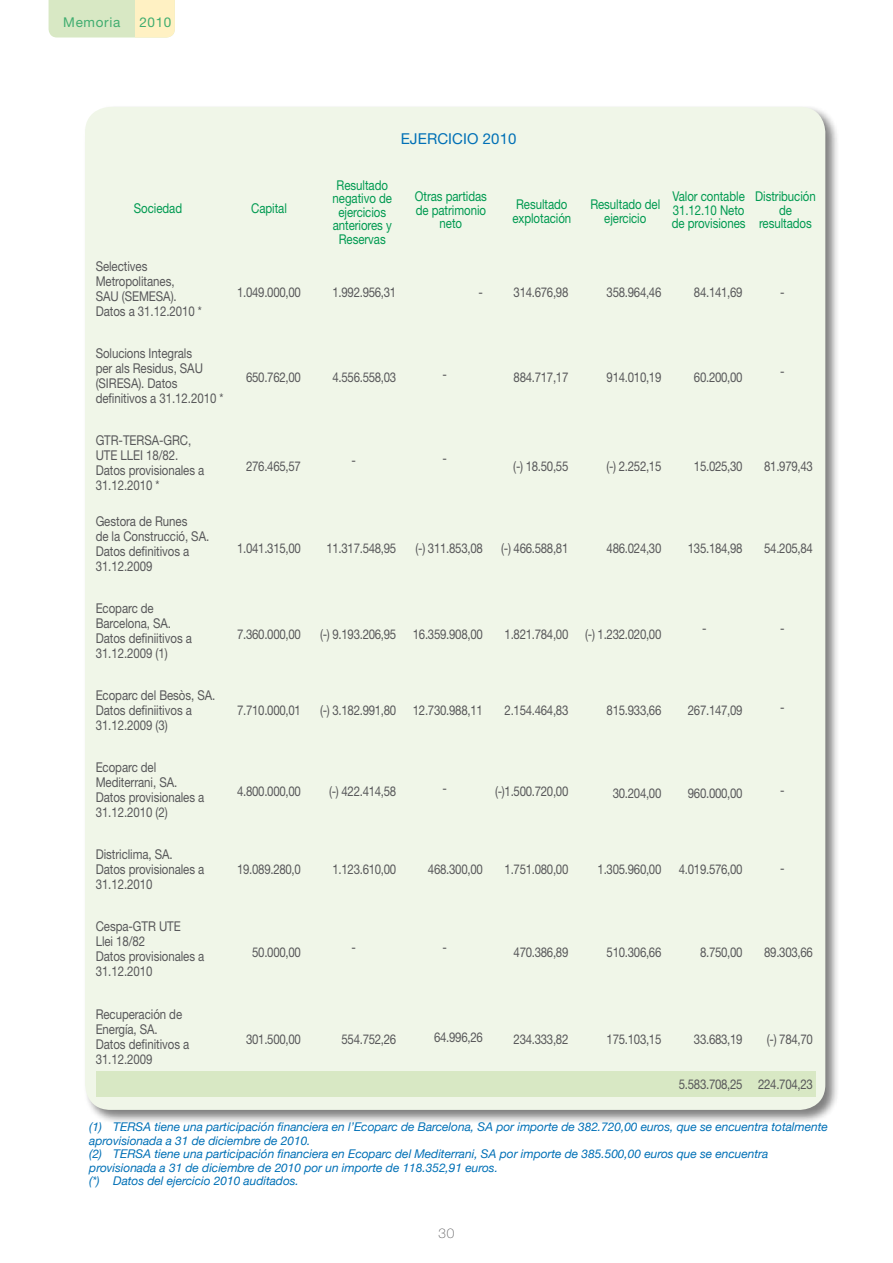
<style>
.page{position:relative;width:893px;height:1263px;background:#fff}
.page>*{position:absolute;margin:0;border:0;box-sizing:border-box;transform-origin:0 0}
.t1{font:15px "Helvetica Neue";letter-spacing:.005em;color:#0070b6}
.t2{font:13.5px/15px "Helvetica Neue";letter-spacing:-.005em;color:#58585a;scale:.85 1}
.t3{font:13.5px/13.5px "Helvetica Neue";letter-spacing:-.005em;color:#009a51;text-align:center;scale:.85 1}
.t4{font:13.5px "Helvetica Neue";letter-spacing:-.025em;color:#58585a;scale:.85 1}
.t5{font:13.5px "Helvetica Neue";letter-spacing:.05em;color:#41ad70}
.t6{font:100 13.5px "Helvetica Neue";color:#58585a}
.t7{font:italic 12px/13.5px "Helvetica Neue";letter-spacing:-.005em;color:#0070b6}
</style>
<div class="page">
<div style="left:49px;top:0;width:86px;height:38px;background:#d8e8c4"></div>
<div style="left:135px;top:0;width:40px;height:38px;background:#fff1c3"></div>
<div style="left:83px;top:105px;width:756px;height:1019px;background:#000;opacity:.5"></div>
<div style="left:85px;top:107px;width:740px;height:1003px;background:#f0f6e8;border-radius:26px"></div>
<div style="left:97px;top:1071px;width:719px;height:25px;background:#d8e8c4"></div>
<p class="t5" style="left:63px;top:14px;width:59px">Memoria</p>
<p class="t5" style="left:139px;top:14px;width:34px">2010</p>
<p class="t1" style="left:401px;top:129px;width:117px">EJERCICIO 2010</p>
<p class="t3" style="left:134px;top:201px;width:58px">Sociedad</p>
<p class="t3" style="left:251px;top:201px;width:44px">Capital</p>
<p class="t3" style="left:333px;top:178px;width:71px">Resultado negativo de ejercicios anteriores y<br>Reservas</p>
<p class="t3" style="left:415px;top:189px;width:86px">Otras partidas de patrimonio neto</p>
<p class="t3" style="left:512px;top:197px;width:71px;text-align:left">Resultado explotación</p>
<p class="t3" style="left:590px;top:197px;width:84px">Resultado del ejercicio</p>
<p class="t3" style="left:672px;top:189px;width:88px;text-align:justify">Valor contable 31.12.10 Neto de provisiones</p>
<p class="t3" style="left:755px;top:189px;width:73px">Distribución de resultados</p>
<p class="t2" style="left:96px;top:259px;width:127px">Selectives<br>Metropolitanes,<br>SAU (SEMESA).<br>Datos a 31.12.2010 *</p>
<p class="t2" style="left:96px;top:346px;width:152px">Solucions Integrals<br>per als Residus, SAU (SIRESA). Datos definitivos a 31.12.2010 *</p>
<p class="t2" style="left:96px;top:433px;width:129px">GTR-TERSA-GRC,<br>UTE LLEI 18/82.<br>Datos provisionales a<br>31.12.2010 *</p>
<p class="t2" style="left:96px;top:514px;width:135px">Gestora de Runes<br>de la Construcció, SA.<br>Datos definitivos a<br>31.12.2009</p>
<p class="t2" style="left:96px;top:601px;width:115px">Ecoparc de<br>Barcelona, SA.<br>Datos definiitivos a<br>31.12.2009 (1)</p>
<p class="t2" style="left:96px;top:688px;width:142px">Ecoparc del Besòs, SA.<br>Datos definiitivos a<br>31.12.2009 (3)</p>
<p class="t2" style="left:96px;top:760px;width:129px">Ecoparc del<br>Mediterrani, SA.<br>Datos provisionales a<br>31.12.2010 (2)</p>
<p class="t2" style="left:96px;top:847px;width:129px">Districlima, SA.<br>Datos provisionales a<br>31.12.2010</p>
<p class="t2" style="left:96px;top:919px;width:129px">Cespa-GTR UTE<br>Llei 18/82<br>Datos provisionales a<br>31.12.2010</p>
<p class="t2" style="left:96px;top:1006px;width:112px">Recuperación de<br>Energía, SA.<br>Datos definitivos a<br>31.12.2009</p>
<p class="t2" style="left:237px;top:284px;width:77px">1.049.000,00</p>
<p class="t2" style="left:246px;top:370px;width:66px">650.762,00</p>
<p class="t2" style="left:246px;top:458px;width:66px">276.465,57</p>
<p class="t2" style="left:237px;top:541px;width:77px">1.041.315,00</p>
<p class="t2" style="left:237px;top:626px;width:77px">7.360.000,00</p>
<p class="t2" style="left:237px;top:703px;width:77px">7.710.000,01</p>
<p class="t2" style="left:237px;top:784px;width:77px">4.800.000,00</p>
<p class="t2" style="left:237px;top:862px;width:77px">19.089.280,0</p>
<p class="t2" style="left:252px;top:944px;width:59px">50.000,00</p>
<p class="t2" style="left:246px;top:1031px;width:66px">301.500,00</p>
<p class="t2" style="left:332px;top:284px;width:77px">1.992.956,31</p>
<p class="t2" style="left:332px;top:370px;width:77px">4.556.558,03</p>
<p class="t2" style="left:442px;top:367px;width:7px">-</p>
<p class="t2" style="left:478px;top:284px;width:7px">-</p>
<p class="t2" style="left:514px;top:284px;width:66px">314.676,98</p>
<p class="t2" style="left:514px;top:370px;width:66px">884.717,17</p>
<p class="t2" style="left:607px;top:284px;width:66px">358.964,46</p>
<p class="t2" style="left:607px;top:370px;width:66px">914.010,19</p>
<p class="t2" style="left:694px;top:284px;width:59px">84.141,69</p>
<p class="t2" style="left:694px;top:370px;width:59px">60.200,00</p>
<p class="t2" style="left:780px;top:284px;width:7px">-</p>
<p class="t2" style="left:780px;top:364px;width:7px">-</p>
<p class="t2" style="left:352px;top:452px;width:7px">-</p>
<p class="t2" style="left:442px;top:451px;width:7px">-</p>
<p class="t2" style="left:513px;top:458px;width:66px">(-) 18.50,55</p>
<p class="t4" style="left:326px;top:540px;width:84px">11.317.548,95</p>
<p class="t2" style="left:416px;top:541px;width:81px">(-) 311.853,08</p>
<p class="t2" style="left:501px;top:541px;width:81px">(-) 466.588,81</p>
<p class="t2" style="left:606px;top:458px;width:66px">(-) 2.252,15</p>
<p class="t2" style="left:694px;top:458px;width:59px">15.025,30</p>
<p class="t2" style="left:764px;top:458px;width:59px">81.979,43</p>
<p class="t2" style="left:607px;top:541px;width:66px">486.024,30</p>
<p class="t2" style="left:688px;top:541px;width:66px">135.184,98</p>
<p class="t2" style="left:764px;top:541px;width:59px">54.205,84</p>
<p class="t2" style="left:320px;top:626px;width:91px">(-) 9.193.206,95</p>
<p class="t4" style="left:413px;top:626px;width:84px">16.359.908,00</p>
<p class="t2" style="left:505px;top:626px;width:77px">1.821.784,00</p>
<p class="t2" style="left:585px;top:626px;width:91px">(-) 1.232.020,00</p>
<p class="t2" style="left:702px;top:620px;width:7px">-</p>
<p class="t2" style="left:780px;top:620px;width:7px">-</p>
<p class="t2" style="left:320px;top:703px;width:91px">(-) 3.182.991,80</p>
<p class="t4" style="left:413px;top:702px;width:84px">12.730.988,11</p>
<p class="t2" style="left:505px;top:703px;width:77px">2.154.464,83</p>
<p class="t2" style="left:607px;top:703px;width:66px">815.933,66</p>
<p class="t2" style="left:688px;top:703px;width:66px">267.147,09</p>
<p class="t2" style="left:780px;top:700px;width:7px">-</p>
<p class="t2" style="left:329px;top:784px;width:81px">(-) 422.414,58</p>
<p class="t2" style="left:442px;top:781px;width:7px">-</p>
<p class="t2" style="left:495px;top:784px;width:88px">(-)1.500.720,00</p>
<p class="t2" style="left:613px;top:785px;width:59px">30.204,00</p>
<p class="t2" style="left:688px;top:785px;width:66px">960.000,00</p>
<p class="t2" style="left:780px;top:782px;width:7px">-</p>
<p class="t2" style="left:332px;top:862px;width:77px">1.123.610,00</p>
<p class="t2" style="left:428px;top:862px;width:66px">468.300,00</p>
<p class="t2" style="left:505px;top:862px;width:77px">1.751.080,00</p>
<p class="t2" style="left:598px;top:862px;width:77px">1.305.960,00</p>
<p class="t2" style="left:679px;top:862px;width:77px">4.019.576,00</p>
<p class="t2" style="left:780px;top:860px;width:7px">-</p>
<p class="t2" style="left:352px;top:940px;width:7px">-</p>
<p class="t2" style="left:442px;top:940px;width:7px">-</p>
<p class="t2" style="left:514px;top:944px;width:66px">470.386,89</p>
<p class="t2" style="left:607px;top:944px;width:66px">510.306,66</p>
<p class="t2" style="left:700px;top:944px;width:52px">8.750,00</p>
<p class="t2" style="left:764px;top:944px;width:59px">89.303,66</p>
<p class="t2" style="left:341px;top:1031px;width:66px">554.752,26</p>
<p class="t2" style="left:434px;top:1030px;width:59px">64.996,26</p>
<p class="t2" style="left:514px;top:1031px;width:66px">234.333,82</p>
<p class="t2" style="left:607px;top:1031px;width:66px">175.103,15</p>
<p class="t2" style="left:694px;top:1031px;width:59px">33.683,19</p>
<p class="t2" style="left:679px;top:1076px;width:77px">5.583.708,25</p>
<p class="t2" style="left:767px;top:1031px;width:56px">(-) 784,70</p>
<p class="t2" style="left:758px;top:1076px;width:66px">224.704,23</p>
<p class="t7" style="left:89px;top:1120px;width:740px">(1) TERSA tiene una participación financiera en l’Ecoparc de Barcelona, SA por importe de 382.720,00 euros, que se encuentra totalmente aprovisionada a 31 de diciembre de 2010.<br>(2) TERSA tiene una participación financiera en Ecoparc del Mediterrani, SA por importe de 385.500,00 euros que se encuentra provisionada a 31 de diciembre de 2010 por un importe de 118.352,91 euros.<br>(*) Datos del ejercicio 2010 auditados.</p>
<p class="t6" style="left:439px;top:1225px;width:17px">30</p>
</div>
